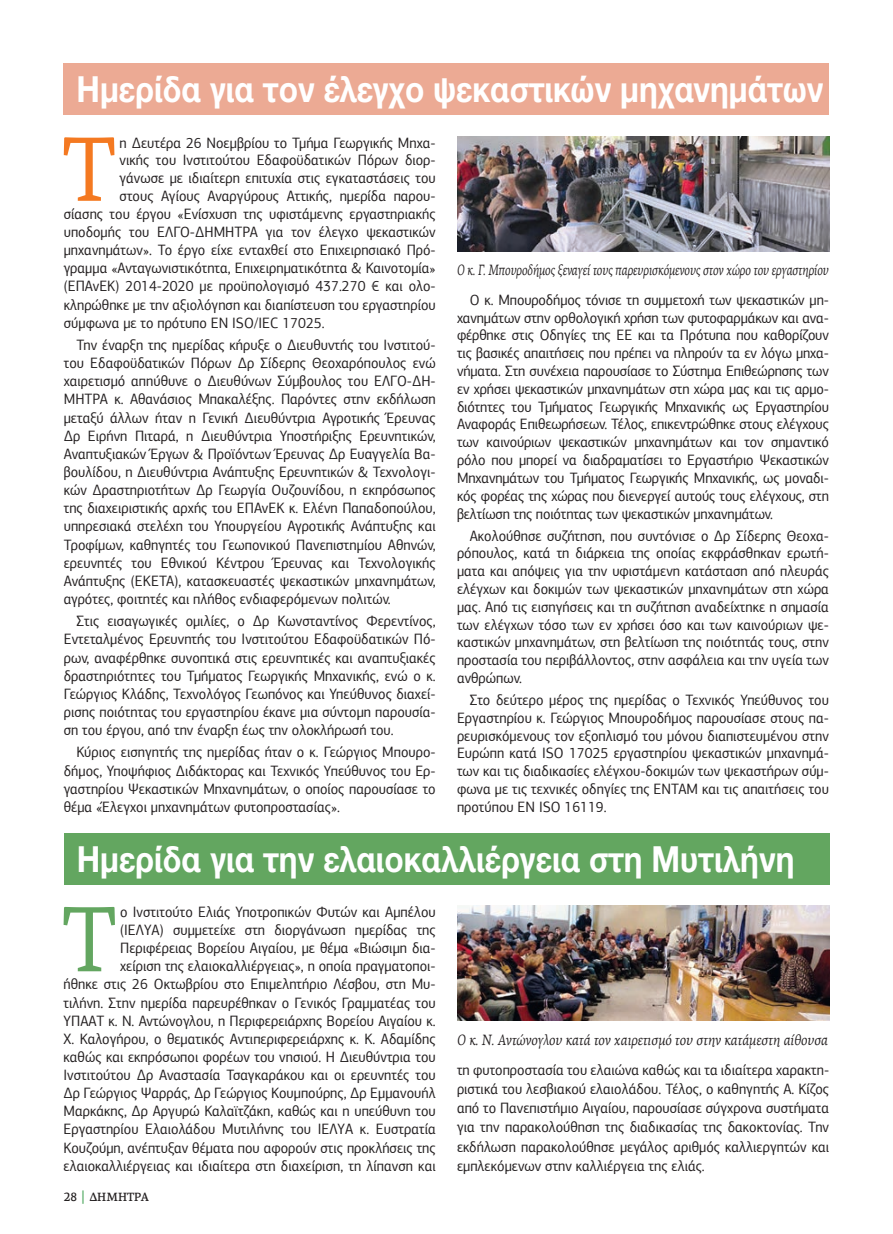
<style>
.page{position:relative;width:893px;height:1234px;background:#fff}
.page>*{position:absolute;margin:0;border:0;box-sizing:border-box;transform-origin:0 0}
.KEIMENO{font:93.3px "PF Agora Serif Pro";color:#63a660;scale:.94 1}
.KEIMENO-2{font:91.95px "PF Agora Serif Pro";color:#f47921;scale:.94 1}
.TITLOS_MIKROS{font:700 36px "Helvetica Neue LTW1 G";color:#fff;scale:.88 1}
.KEIMENO-3{font:15px/18.1px "PF Agora Sans Pro";color:#231f20;text-align:justify;scale:.94 1}
.LEZANTA{font:italic 15px "PF Agora Serif Pro";letter-spacing:-.01em;color:#231f20;scale:.75 1}
.LEZANTA-2{font:italic 15px "PF Agora Serif Pro";letter-spacing:-.01em;color:#231f20;scale:.86 1}
.t1{font:500 12px "PF Agora Serif Pro";color:#231f20;scale:.94 1}
.s1{font-size:15px;color:#329945}
</style>
<div class="page">
<div style="left:64px;top:833px;width:765px;height:51px;background:#63a660"></div>
<div style="left:64px;top:64px;width:765px;height:51px;background:#ecaa94"></div>
<img style="left:457px;top:136px;width:373px;height:115px">
<img style="left:457px;top:905px;width:373px;height:115px">
<p class="TITLOS_MIKROS" style="left:77px;top:67px;width:850px">Ημερίδα για τον έλεγχο ψεκαστικών μηχανημάτων</p>
<p class="KEIMENO-2" style="left:63px;top:114px;width:57px">Τ</p>
<p class="KEIMENO-3" style="left:120px;top:133px;width:338px">η Δευτέρα 26 Νοεμβρίου το Τμήμα Γεωργικής Μηχα-</p>
<p class="KEIMENO-3" style="left:120px;top:151px;width:338px">νικής του Ινστιτούτου Εδαφοϋδατικών Πόρων διορ-</p>
<p class="KEIMENO-3" style="left:120px;top:169px;width:338px">γάνωσε με ιδιαίτερη επιτυχία στις εγκαταστάσεις του</p>
<p class="KEIMENO-3" style="left:120px;top:186px;width:338px">στους Αγίους Αναργύρους Αττικής, ημερίδα παρου-</p>
<p class="KEIMENO-3" style="left:64px;top:205px;width:397px">σίασης του έργου «Ενίσχυση της υφιστάμενης εργαστηριακής</p>
<p class="KEIMENO-3" style="left:64px;top:223px;width:397px">υποδομής του ΕΛΓΟ-ΔΗΜΗΤΡΑ για τον έλεγχο ψεκαστικών</p>
<p class="KEIMENO-3" style="left:64px;top:241px;width:397px">μηχανημάτων». Το έργο είχε ενταχθεί στο Επιχειρησιακό Πρό-</p>
<p class="KEIMENO-3" style="left:64px;top:259px;width:397px">γραμμα «Ανταγωνιστικότητα, Επιχειρηματικότητα &amp; Καινοτομία»</p>
<p class="KEIMENO-3" style="left:64px;top:277px;width:397px">(ΕΠΑνΕΚ) 2014-2020 με προϋπολογισμό 437.270 € και ολο-</p>
<p class="KEIMENO-3" style="left:64px;top:295px;width:397px">κληρώθηκε με την αξιολόγηση και διαπίστευση του εργαστηρίου</p>
<p class="KEIMENO-3" style="left:64px;top:313px;width:279px">σύμφωνα με το πρότυπο EN ISO/IEC 17025.</p>
<p class="KEIMENO-3" style="left:64px;top:336px;width:397px;text-indent:13px">Την έναρξη της ημερίδας κήρυξε ο Διευθυντής του Ινστιτού&shy;του Εδαφοϋδατικών Πόρων Δρ Σίδερης Θεοχαρόπουλος ενώ χαιρετισμό απηύθυνε ο Διευθύνων Σύμβουλος του ΕΛΓΟ-ΔΗ-ΜΗΤΡΑ κ. Αθανάσιος Μπακαλέξης. Παρόντες στην εκδήλωση μεταξύ άλλων ήταν η Γενική Διευθύντρια Αγροτικής Έρευνας Δρ Ειρήνη Πιταρά, η Διευθύντρια Υποστήριξης Ερευνητικών, Αναπτυξιακών Έργων &amp; Προϊόντων Έρευνας Δρ Ευαγγελία Βα&shy;βουλίδου, η Διευθύντρια Ανάπτυξης Ερευνητικών &amp; Τεχνολογι&shy;κών Δραστηριοτήτων Δρ Γεωργία Ουζουνίδου, η εκπρόσωπος της διαχειριστικής αρχής του ΕΠΑνΕΚ κ. Ελένη Παπαδοπούλου, υπηρεσιακά στελέχη του Υπουργείου Αγροτικής Ανάπτυξης και Τροφίμων, καθηγητές του Γεωπονικού Πανεπιστημίου Αθηνών, ερευνητές του Εθνικού Κέντρου Έρευνας και Τεχνολογικής Ανάπτυξης (EKETA), κατασκευαστές ψεκαστικών μηχανημάτων, αγρότες, φοιτητές και πλήθος ενδιαφερόμενων πολιτών.</p>
<p class="KEIMENO-3" style="left:64px;top:612px;width:397px;text-indent:13px">Στις εισαγωγικές ομιλίες, ο Δρ Κωνσταντίνος Φερεντίνος, Εντεταλμένος Ερευνητής του Ινστιτούτου Εδαφοϋδατικών Πό&shy;ρων, αναφέρθηκε συνοπτικά στις ερευνητικές και αναπτυξιακές δραστηριότητες του Τμήματος Γεωργικής Μηχανικής, ενώ ο κ.<br>Γεώργιος Κλάδης, Τεχνολόγος Γεωπόνος και Υπεύθυνος διαχεί&shy;ρισης ποιότητας του εργαστηρίου έκανε μια σύντομη παρουσία&shy;ση του έργου, από την έναρξη έως την ολοκλήρωσή του.</p>
<p class="KEIMENO-3" style="left:64px;top:743px;width:397px;text-indent:13px">Κύριος εισηγητής της ημερίδας ήταν ο κ. Γεώργιος Μπουρο&shy;δήμος, Υποψήφιος Διδάκτορας και Τεχνικός Υπεύθυνος του Ερ&shy;γαστηρίου Ψεκαστικών Μηχανημάτων, ο οποίος παρουσίασε το θέμα «Έλεγχοι μηχανημάτων φυτοπροστασίας».</p>
<p class="LEZANTA" style="left:457px;top:261px;width:497px">Ο κ. Γ. Μπουροδήμος ξεναγεί τους παρευρισκόμενους στον χώρο του εργαστηρίου</p>
<p class="KEIMENO-3" style="left:457px;top:291px;width:397px;text-indent:13px">Ο κ. Μπουροδήμος τόνισε τη συμμετοχή των ψεκαστικών μη&shy;χανημάτων στην ορθολογική χρήση των φυτοφαρμάκων και ανα&shy;φέρθηκε στις Οδηγίες της ΕΕ και τα Πρότυπα που καθορίζουν τις βασικές απαιτήσεις που πρέπει να πληρούν τα εν λόγω μηχα&shy;νήματα. Στη συνέχεια παρουσίασε το Σύστημα Επιθεώρησης των εν χρήσει ψεκαστικών μηχανημάτων στη χώρα μας και τις αρμο&shy;διότητες του Τμήματος Γεωργικής Μηχανικής ως Εργαστηρίου Αναφοράς Επιθεωρήσεων. Τέλος, επικεντρώθηκε στους ελέγχους των καινούριων ψεκαστικών μηχανημάτων και τον σημαντικό ρόλο που μπορεί να διαδραματίσει το Εργαστήριο Ψεκαστικών Μηχανημάτων του Τμήματος Γεωργικής Μηχανικής, ως μοναδι&shy;κός φορέας της χώρας που διενεργεί αυτούς τους ελέγχους, στη βελτίωση της ποιότητας των ψεκαστικών μηχανημάτων.</p>
<p class="KEIMENO-3" style="left:457px;top:526px;width:397px;text-indent:13px">Ακολούθησε συζήτηση, που συντόνισε ο Δρ Σίδερης Θεοχα&shy;ρόπουλος, κατά τη διάρκεια της οποίας εκφράσθηκαν ερωτή&shy;ματα και απόψεις για την υφιστάμενη κατάσταση από πλευράς ελέγχων και δοκιμών των ψεκαστικών μηχανημάτων στη χώρα μας. Από τις εισηγήσεις και τη συζήτηση αναδείχτηκε η σημασία των ελέγχων τόσο των εν χρήσει όσο και των καινούριων ψε&shy;καστικών μηχανημάτων, στη βελτίωση της ποιότητάς τους, στην προστασία του περιβάλλοντος, στην ασφάλεια και την υγεία των ανθρώπων.</p>
<p class="KEIMENO-3" style="left:457px;top:691px;width:397px;text-indent:13px">Στο δεύτερο μέρος της ημερίδας ο Τεχνικός Υπεύθυνος του Εργαστηρίου κ. Γεώργιος Μπουροδήμος παρουσίασε στους πα&shy;ρευρισκόμενους τον εξοπλισμό του μόνου διαπιστευμένου στην Ευρώπη κατά ISO 17025 εργαστηρίου ψεκαστικών μηχανημά&shy;των και τις διαδικασίες ελέγχου-δοκιμών των ψεκαστήρων σύμ&shy;φωνα με τις τεχνικές οδηγίες της ENTAM και τις απαιτήσεις του προτύπου EN ISO 16119.</p>
<p class="TITLOS_MIKROS" style="left:77px;top:836px;width:817px">Ημερίδα για την ελαιοκαλλιέργεια στη Μυτιλήνη</p>
<p class="KEIMENO" style="left:63px;top:883px;width:58px">Τ</p>
<p class="KEIMENO-3" style="left:64px;top:902px;width:397px;text-align:right">ο Ινστιτούτο Ελιάς Υποτροπικών Φυτών και Αμπέλου<br>(ΙΕΛΥΑ) συμμετείχε στη διοργάνωση ημερίδας της Περιφέρειας Βορείου Αιγαίου, με θέμα «Βιώσιμη δια-<br>χείριση της ελαιοκαλλιέργειας», η οποία πραγματοποι-<br>ήθηκε στις 26 Οκτωβρίου στο Επιμελητήριο Λέσβου, στη Μυ&shy;τιλήνη. Στην ημερίδα παρευρέθηκαν ο Γενικός Γραμματέας του ΥΠΑΑΤ κ. Ν. Αντώνογλου, η Περιφερειάρχης Βορείου Αιγαίου κ.<br>Χ. Καλογήρου, ο θεματικός Αντιπεριφερειάρχης κ. Κ. Αδαμίδης καθώς και εκπρόσωποι φορέων του νησιού. Η Διευθύντρια του Ινστιτούτου Δρ Αναστασία Τσαγκαράκου και οι ερευνητές του Δρ Γεώργιος Ψαρράς, Δρ Γεώργιος Κουμπούρης, Δρ Εμμανουήλ Μαρκάκης, Δρ Αργυρώ Καλαϊτζάκη, καθώς και η υπεύθυνη του Εργαστηρίου Ελαιολάδου Μυτιλήνης του ΙΕΛΥΑ κ. Ευστρατία Κουζούμη, ανέπτυξαν θέματα που αφορούν στις προκλήσεις της ελαιοκαλλιέργειας και ιδιαίτερα στη διαχείριση, τη λίπανση και</p>
<p class="t1" style="left:64px;top:1189px;width:92px">28 <span class="s1">|</span> ΔΗΜΗΤΡΑ</p>
<p class="LEZANTA-2" style="left:457px;top:1030px;width:433px">Ο κ. Ν. Αντώνογλου κατά τον χαιρετισμό του στην κατάμεστη αίθουσα</p>
<p class="KEIMENO-3" style="left:457px;top:1060px;width:397px;line-height:19px">τη φυτοπροστασία του ελαιώνα καθώς και τα ιδιαίτερα χαρακτη&shy;ριστικά του λεσβιακού ελαιολάδου. Τέλος, ο καθηγητής Α. Κίζος από το Πανεπιστήμιο Αιγαίου, παρουσίασε σύγχρονα συστήματα για την παρακολούθηση της διαδικασίας της δακοκτονίας. Την εκδήλωση παρακολούθησε μεγάλος αριθμός καλλιεργητών και εμπλεκόμενων στην καλλιέργεια της ελιάς.</p>
</div>
